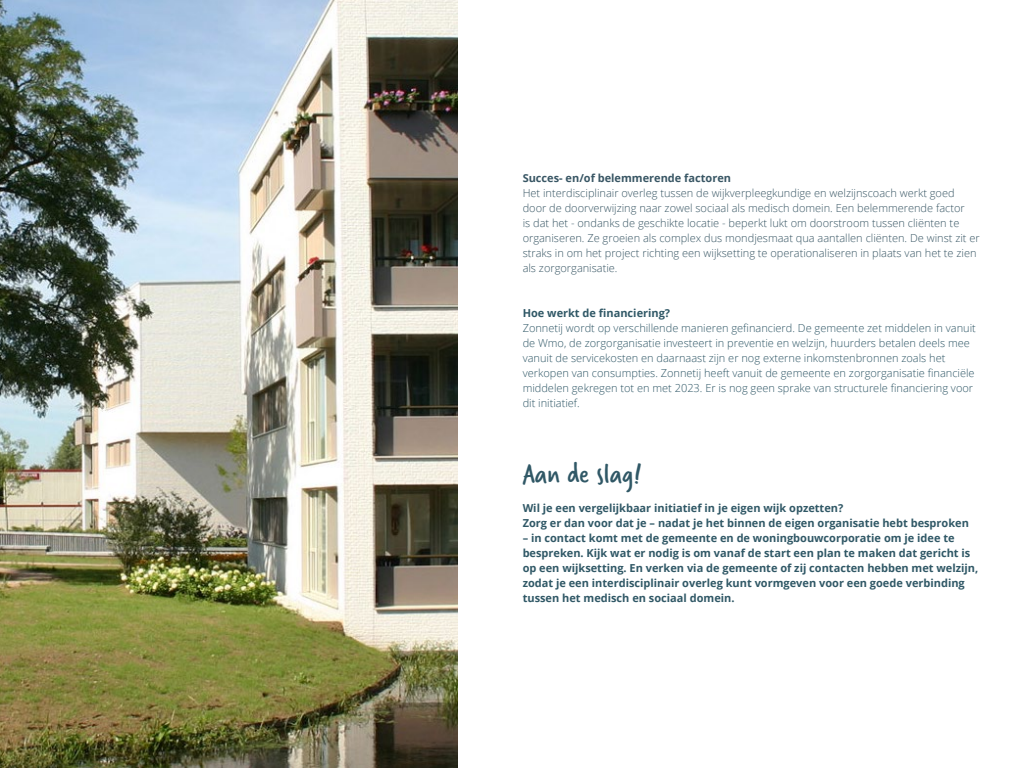
<style>
.page{position:relative;width:1024px;height:768px;background:#fff}
.page>*{position:absolute;margin:0;border:0;box-sizing:border-box;transform-origin:0 0}
.t1{font:30px "Verveine";color:#305866}
.t2{font:700 11px/15px "Open Sans";color:#305866}
.t3{font:300 11px/15px "Open Sans";color:#385664}
.t4{font:300 11px/15px "Open Sans";color:#2f5766}
.t5{font:700 11px "Open Sans";color:#385664}
</style>
<div class="page">
<img style="left:0;top:0;width:457px;height:768px">
<p class="t5" style="left:523px;top:170px;width:210px">Succes- en/of belemmerende factoren</p>
<p class="t3" style="left:523px;top:185px;width:459px">Het interdisciplinair overleg tussen de wijkverpleegkundige en welzijnscoach werkt goed door de doorverwijzing naar zowel sociaal als medisch domein. Een belemmerende factor<br>is dat het - ondanks de geschikte locatie - beperkt lukt om doorstroom tussen cliënten te organiseren. Ze groeien als complex dus mondjesmaat qua aantallen cliënten. De winst zit er straks in om het project richting een wijksetting te operationaliseren in plaats van het te zien als zorgorganisatie.</p>
<p class="t2" style="left:523px;top:305px;width:149px">Hoe werkt de financiering?</p>
<p class="t4" style="left:523px;top:320px;width:455px">Zonnetij wordt op verschillende manieren gefinancierd. De gemeente zet middelen in vanuit de Wmo, de zorgorganisatie investeert in preventie en welzijn, huurders betalen deels mee vanuit de servicekosten en daarnaast zijn er nog externe inkomstenbronnen zoals het verkopen van consumpties. Zonnetij heeft vanuit de gemeente en zorgorganisatie financiële middelen gekregen tot en met 2023. Er is nog geen sprake van structurele financiering voor dit initiatief.</p>
<h1 class="t1" style="left:523px;top:452px;width:120px">Aan de slag!</h1>
<p class="t2" style="left:523px;top:500px;width:448px">Wil je een vergelijkbaar initiatief in je eigen wijk opzetten?<br>Zorg er dan voor dat je – nadat je het binnen de eigen organisatie hebt besproken</p>
<p class="t2" style="left:523px;top:530px;width:457px">– in contact komt met de gemeente en de woningbouwcorporatie om je idee te bespreken. Kijk wat er nodig is om vanaf de start een plan te maken dat gericht is op een wijksetting. En verken via de gemeente of zij contacten hebben met welzijn, zodat je een interdisciplinair overleg kunt vormgeven voor een goede verbinding tussen het medisch en sociaal domein.</p>
</div>
